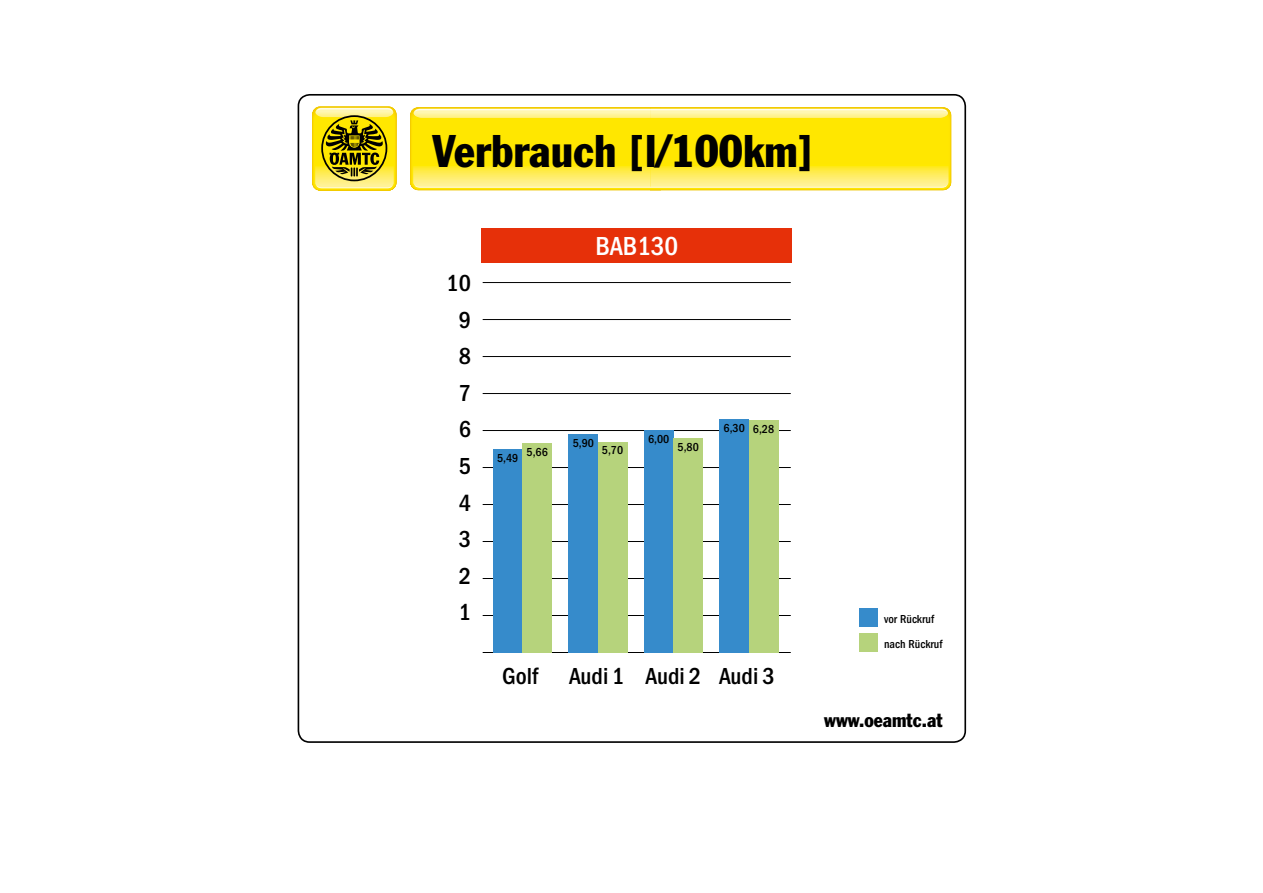
<style>
.page{position:relative;width:1263px;height:893px;background:#fff}
.page>*{position:absolute;margin:0;border:0;box-sizing:border-box;transform-origin:0 0}
.t1{font:condensed 45px "Franklin Gothic";color:#000}
.t2{font:500 condensed 27px "Franklin Gothic";letter-spacing:-.01em;color:#fff}
.t3{font:500 condensed 24px/36.6px "Franklin Gothic";color:#000;text-align:center}
.t4{font:condensed 19.5px "Franklin Gothic";color:#000}
.t5{font:500 condensed 12px "Franklin Gothic";color:#000}
</style>
<div class="page">
<svg style="left:410px;top:107px;width:541px;height:83px;background:#fee92e"></svg>
<svg style="left:315px;top:108px;width:79px;height:80px;background:#bbac2a"></svg>
<hr style="left:483px;top:652px;width:308px;height:1px;background:#000">
<hr style="left:483px;top:615px;width:308px;height:1px;background:#000">
<hr style="left:483px;top:578px;width:308px;height:1px;background:#000">
<hr style="left:483px;top:541px;width:308px;height:1px;background:#000">
<hr style="left:483px;top:504px;width:308px;height:1px;background:#000">
<hr style="left:483px;top:467px;width:308px;height:1px;background:#000">
<hr style="left:483px;top:430px;width:308px;height:1px;background:#000">
<hr style="left:483px;top:393px;width:308px;height:1px;background:#000">
<hr style="left:483px;top:356px;width:308px;height:1px;background:#000">
<hr style="left:483px;top:319px;width:308px;height:1px;background:#000">
<hr style="left:483px;top:282px;width:308px;height:1px;background:#000">
<div style="left:493px;top:449px;width:29px;height:204px;background:#368bcb"></div>
<div style="left:522px;top:443px;width:30px;height:210px;background:#b6d37c"></div>
<div style="left:569px;top:434px;width:29px;height:219px;background:#368bcb"></div>
<div style="left:598px;top:442px;width:29px;height:211px;background:#b6d37c"></div>
<div style="left:644px;top:431px;width:30px;height:222px;background:#368bcb"></div>
<div style="left:674px;top:438px;width:29px;height:215px;background:#b6d37c"></div>
<div style="left:720px;top:420px;width:29px;height:233px;background:#368bcb"></div>
<div style="left:749px;top:420px;width:29px;height:233px;background:#b6d37c"></div>
<div style="left:482px;top:228px;width:310px;height:34px;background:#e63009"></div>
<div style="left:859px;top:634px;width:19px;height:18px;background:#b6d37c"></div>
<div style="left:859px;top:608px;width:19px;height:19px;background:#368bcb"></div>
<h1 class="t1" style="left:433px;top:123px;width:382px">Verbrauch [l/100km]</h1>
<h3 class="t3" style="left:446px;top:265px;width:26px">10<br>9<br>8<br>7<br>6<br>5<br>4<br>3<br>2<br>1</h3>
<h2 class="t2" style="left:595px;top:231px;width:84px">BAB130</h2>
<p class="t5" style="left:497px;top:451px;width:23px">5,49</p>
<p class="t5" style="left:527px;top:445px;width:23px">5,66</p>
<p class="t5" style="left:573px;top:436px;width:23px">5,90</p>
<p class="t5" style="left:602px;top:443px;width:23px">5,70</p>
<p class="t5" style="left:648px;top:433px;width:23px">6,00</p>
<p class="t5" style="left:678px;top:440px;width:23px">5,80</p>
<p class="t5" style="left:723px;top:422px;width:52px">6,30 6,28</p>
<h3 class="t3" style="left:502px;top:658px;width:37px">Golf</h3>
<h3 class="t3" style="left:569px;top:658px;width:207px">Audi 1 Audi 2 Audi 3</h3>
<p class="t5" style="left:884px;top:612px;width:52px">vor Rückruf</p>
<p class="t5" style="left:884px;top:637px;width:60px">nach Rückruf</p>
<h3 class="t4" style="left:824px;top:708px;width:120px">www.oeamtc.at</h3>
</div>
